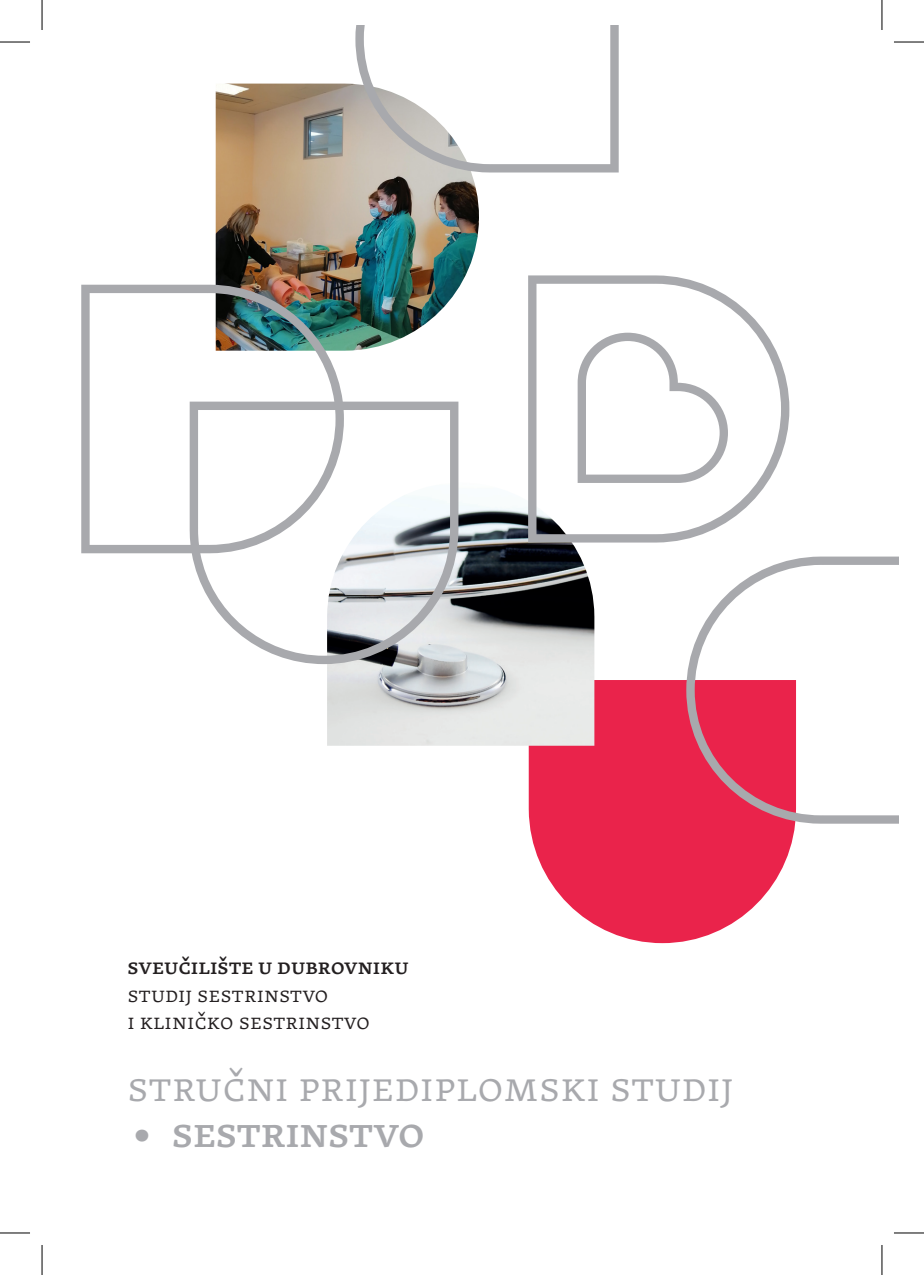
<style>
.page{position:relative;width:924px;height:1275px;background:#fff}
.page>*{position:absolute;margin:0;border:0;box-sizing:border-box;transform-origin:0 0}
.t1{font:300 44px "Skolar Latin";color:#a8a9ad}
.t2{font:500 44px "Skolar Latin";letter-spacing:-.01em;color:#a8a9ad}
.t3{font:300 23px "Skolar Latin";color:#231f20}
.t4{font:500 23px "Skolar Latin";color:#231f20}
</style>
<div class="page">
<svg style="left:528px;top:680px;width:267px;height:263px;background:#ed4567"></svg>
<img style="left:327px;top:482px;width:267px;height:263px">
<img style="left:215px;top:84px;width:264px;height:205px">
<svg style="left:81px;top:285px;width:377px;height:379px"></svg>
<svg style="left:355px;top:25px;width:263px;height:147px"></svg>
<svg style="left:686px;top:556px;width:212px;height:267px"></svg>
<svg style="left:528px;top:275px;width:261px;height:267px"></svg>
<hr style="left:0;top:42px;width:30px;height:1px;background:#000">
<hr style="left:893px;top:42px;width:30px;height:1px;background:#000">
<hr style="left:0;top:1232px;width:30px;height:1px;background:#000">
<hr style="left:893px;top:1232px;width:30px;height:1px;background:#000">
<hr style="left:42px;top:0;width:1px;height:30px;background:#000">
<hr style="left:42px;top:1245px;width:1px;height:30px;background:#000">
<hr style="left:881px;top:0;width:1px;height:30px;background:#000">
<hr style="left:881px;top:1245px;width:1px;height:30px;background:#000">
<p class="t4" style="left:127px;top:949px;width:282px">Sveučilište u Dubrovniku</p>
<p class="t3" style="left:127px;top:977px;width:202px">studij sestrinstvo</p>
<p class="t3" style="left:127px;top:1005px;width:244px">i kliničko sestrinstvo</p>
<p class="t1" style="left:127px;top:1054px;width:608px">stručni prijediplomski studij</p>
<p class="t2" style="left:127px;top:1099px;width:299px">• sestrinstvo</p>
</div>
